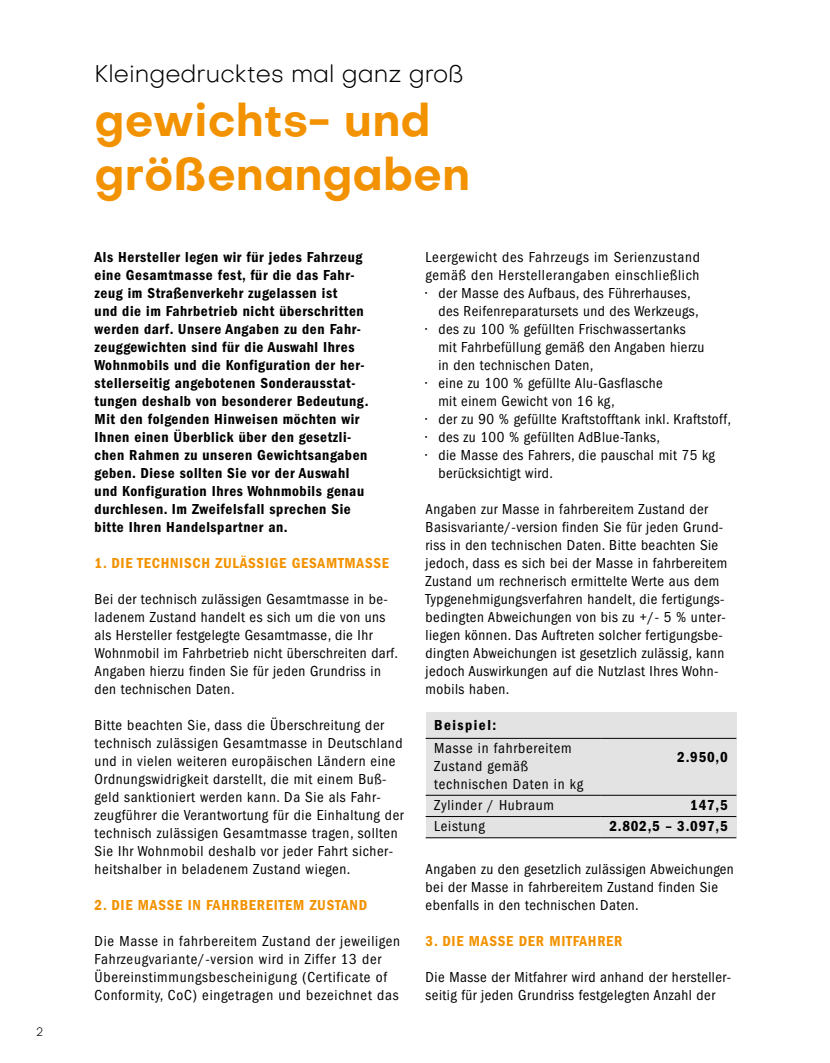
<style>
.page{position:relative;width:830px;height:1063px;background:#fff}
.page>*{position:absolute;margin:0;border:0;box-sizing:border-box;transform-origin:0 0}
.t1{font:700 45px/54px "Objectivity";color:#f39200}
.t2{font:300 24px "Objectivity";color:#000}
.t3{font:condensed 15px/18px "ITC Franklin Gothic Std";letter-spacing:.03em;color:#000}
.t4{font:15px/18px "ITC Franklin Gothic Std Dm Cd";letter-spacing:.04em;color:#000}
.t5{font:condensed 15px/18px "ITC Franklin Gothic Std";letter-spacing:.05em;color:#000}
.t6{font:15px "ITC Franklin Gothic Std Dm Cd";letter-spacing:.05em;color:#f39200}
.t7{font:15px "ITC Franklin Gothic Std Dm Cd";letter-spacing:.1em;color:#000}
.t8{font:300 12px "Objectivity";color:#000}
</style>
<div class="page">
<div style="left:425px;top:713px;width:311px;height:125px;background:#e3e3e3"></div>
<hr style="left:425px;top:838px;width:175px;height:1px;background:#000">
<hr style="left:600px;top:838px;width:136px;height:1px;background:#000">
<hr style="left:425px;top:738px;width:175px;height:1px;background:#000">
<hr style="left:600px;top:738px;width:136px;height:1px;background:#000">
<hr style="left:425px;top:795px;width:175px;height:1px;background:#000">
<hr style="left:600px;top:795px;width:136px;height:1px;background:#000">
<hr style="left:425px;top:816px;width:175px;height:1px;background:#000">
<hr style="left:600px;top:816px;width:136px;height:1px;background:#000">
<p class="t8" style="left:36px;top:1024px;width:9px">2</p>
<h2 class="t2" style="left:94px;top:58px;width:371px">Kleingedrucktes mal ganz groß</h2>
<h1 class="t1" style="left:94px;top:92px;width:377px">gewichts- und größenangaben</h1>
<p class="t4" style="left:94px;top:248px;width:275px">Als Hersteller legen wir für jedes Fahrzeug eine Gesamtmasse fest, für die das Fahr&shy;zeug im Straßenverkehr zugelassen ist<br>und die im Fahrbetrieb nicht überschritten werden darf. Unsere Angaben zu den Fahr&shy;zeuggewichten sind für die Auswahl Ihres Wohnmobils und die Konfiguration der her&shy;stellerseitig angebotenen Sonderausstat&shy;tungen deshalb von besonderer Bedeutung.<br>Mit den folgenden Hinweisen möchten wir Ihnen einen Überblick über den gesetzli&shy;chen Rahmen zu unseren Gewichtsangaben geben. Diese sollten Sie vor der Auswahl und Konfiguration Ihres Wohnmobils genau durchlesen. Im Zweifelsfall sprechen Sie bitte Ihren Handelspartner an.</p>
<p class="t6" style="left:94px;top:554px;width:296px">1. DIE TECHNISCH ZULÄSSIGE GESAMTMASSE</p>
<p class="t3" style="left:94px;top:590px;width:305px">Bei der technisch zulässigen Gesamtmasse in be&shy;ladenem Zustand handelt es sich um die von uns als Hersteller festgelegte Gesamtmasse, die Ihr Wohnmobil im Fahrbetrieb nicht überschreiten darf.<br>Angaben hierzu finden Sie für jeden Grundriss in den technischen Daten.</p>
<p class="t3" style="left:94px;top:716px;width:310px">Bitte beachten Sie, dass die Überschreitung der technisch zulässigen Gesamtmasse in Deutschland und in vielen weiteren europäischen Ländern eine Ordnungswidrigkeit darstellt, die mit einem Buß&shy;geld sanktioniert werden kann. Da Sie als Fahr&shy;zeugführer die Verantwortung für die Einhaltung der technisch zulässigen Gesamtmasse tragen, sollten Sie Ihr Wohnmobil deshalb vor jeder Fahrt sicher&shy;heitshalber in beladenem Zustand wiegen.</p>
<p class="t6" style="left:94px;top:896px;width:274px">2. DIE MASSE IN FAHRBEREITEM ZUSTAND</p>
<p class="t5" style="left:94px;top:932px;width:307px">Die Masse in fahrbereitem Zustand der jeweiligen Fahrzeugvariante/-version wird in Ziffer 13 der Übereinstimmungsbescheinigung (Certificate of Conformity, CoC) eingetragen und bezeichnet das</p>
<p class="t5" style="left:425px;top:248px;width:276px">Leergewicht des Fahrzeugs im Serienzustand gemäß den Herstellerangaben einschließlich</p>
<p class="t3" style="left:438px;top:284px;width:262px;text-indent:-13px">• der Masse des Aufbaus, des Führerhauses, des Reifenreparatursets und des Werkzeugs,</p>
<p class="t3" style="left:438px;top:320px;width:267px;text-indent:-13px">• des zu 100 % gefüllten Frischwassertanks mit Fahrbefüllung gemäß den Angaben hierzu in den technischen Daten,</p>
<p class="t3" style="left:438px;top:374px;width:226px;text-indent:-13px">• eine zu 100 % gefüllte Alu-Gasflasche mit einem Gewicht von 16 kg,</p>
<p class="t3" style="left:425px;top:410px;width:307px">• der zu 90 % gefüllte Kraftstofftank inkl. Kraftstoff,</p>
<p class="t3" style="left:425px;top:428px;width:236px">• des zu 100 % gefüllten AdBlue-Tanks,</p>
<p class="t3" style="left:438px;top:446px;width:278px;text-indent:-13px">• die Masse des Fahrers, die pauschal mit 75 kg berücksichtigt wird.</p>
<p class="t3" style="left:425px;top:500px;width:303px">Angaben zur Masse in fahrbereitem Zustand der Basisvariante/-version finden Sie für jeden Grund&shy;riss in den technischen Daten. Bitte beachten Sie jedoch, dass es sich bei der Masse in fahrbereitem Zustand um rechnerisch ermittelte Werte aus dem Typgenehmigungsverfahren handelt, die fertigungs&shy;bedingten Abweichungen von bis zu +/- 5 % unter&shy;liegen können. Das Auftreten solcher fertigungsbe&shy;dingten Abweichungen ist gesetzlich zulässig, kann jedoch Auswirkungen auf die Nutzlast Ihres Wohn&shy;mobils haben.</p>
<p class="t7" style="left:434px;top:716px;width:64px">Beispiel:</p>
<p class="t5" style="left:434px;top:739px;width:150px">Masse in fahrbereitem<br>Zustand gemäß technischen Daten in kg</p>
<p class="t4" style="left:677px;top:748px;width:52px">2.950,0</p>
<p class="t5" style="left:434px;top:796px;width:121px">Zylinder / Hubraum</p>
<p class="t4" style="left:690px;top:796px;width:39px">147,5</p>
<p class="t5" style="left:434px;top:817px;width:52px">Leistung</p>
<p class="t4" style="left:609px;top:817px;width:120px">2.802,5 – 3.097,5</p>
<p class="t3" style="left:425px;top:860px;width:309px">Angaben zu den gesetzlich zulässigen Abweichungen bei der Masse in fahrbereitem Zustand finden Sie ebenfalls in den technischen Daten.</p>
<p class="t6" style="left:425px;top:932px;width:198px">3. DIE MASSE DER MITFAHRER</p>
<p class="t3" style="left:425px;top:968px;width:307px">Die Masse der Mitfahrer wird anhand der hersteller&shy;seitig für jeden Grundriss festgelegten Anzahl der</p>
</div>
